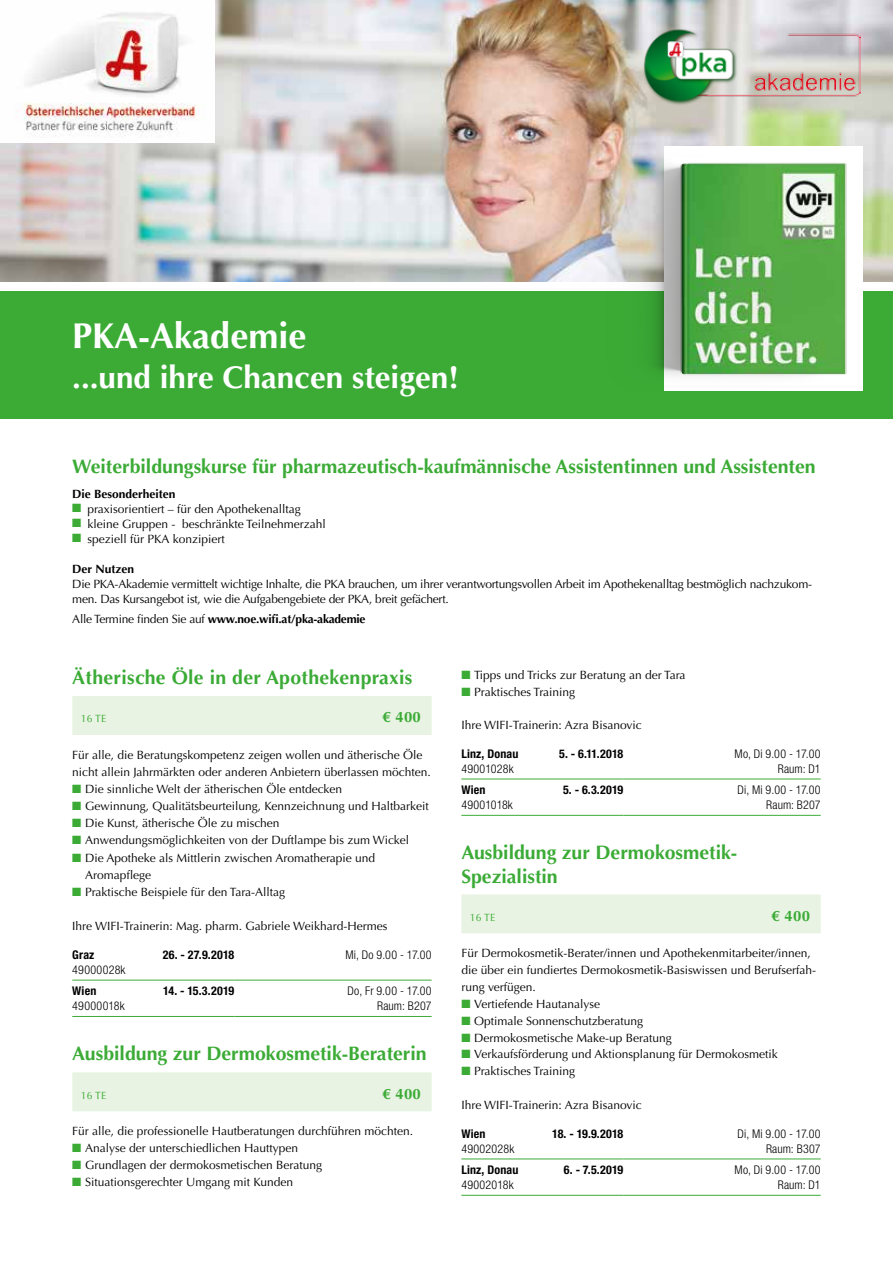
<style>
.page{position:relative;width:893px;height:1263px;background:#fff}
.page>*{position:absolute;margin:0;border:0;box-sizing:border-box;transform-origin:0 0}
.t1{font:700 36px "Optima LT Std";color:#fff}
.t2{font:700 31.5px "Optima LT Std";color:#fff}
.t3{font:700 19.5px/23.9px "Optima LT Std";color:#3bab36}
.t4{font:700 15px "Optima LT Std";letter-spacing:.015em;color:#3bab36}
.t5{font:12px/17.2px "Optima LT Std";color:#000}
.t6{font:12px/15px "Optima LT Std";letter-spacing:-.02em;color:#000}
.t7{font:300 condensed 12px/15px "Helvetica Neue LT Std";letter-spacing:.02em;color:#000;text-align:right}
.t8{font:700 condensed 12px "Helvetica Neue LT Std";letter-spacing:.015em;color:#000}
.t9{font:700 12px "Optima LT Std";letter-spacing:-.02em;color:#000}
.t10{font:700 12px "Optima LT Std";color:#000}
.t11{font:10.5px "Optima LT Std";letter-spacing:.015em;color:#3bab36}
.s1{color:#3bab36}
.s2{font-weight:400}
</style>
<div class="page">
<div style="left:72px;top:696px;width:360px;height:39px;background:#e9f3e3"></div>
<div style="left:72px;top:1073px;width:360px;height:38px;background:#e9f3e3"></div>
<hr style="left:72px;top:1072px;width:360px;height:1px;background:#e9f3e3">
<hr style="left:72px;top:980px;width:162px;height:1px;background:#3bab36">
<hr style="left:234px;top:980px;width:198px;height:1px;background:#3bab36">
<hr style="left:72px;top:1016px;width:162px;height:1px;background:#3bab36">
<hr style="left:234px;top:1016px;width:198px;height:1px;background:#3bab36">
<img style="left:0;top:0;width:893px;height:281px">
<div style="left:0;top:291px;width:893px;height:128px;background:#3bab36"></div>
<img style="left:602px;top:134px;width:279px;height:257px">
<img style="left:672px;top:152px;width:183px;height:234px">
<img style="left:641px;top:26px;width:220px;height:80px">
<img style="left:0;top:0;width:215px;height:143px">
<div style="left:461px;top:895px;width:360px;height:38px;background:#e9f3e3"></div>
<hr style="left:461px;top:779px;width:162px;height:1px;background:#3bab36">
<hr style="left:623px;top:779px;width:198px;height:1px;background:#3bab36">
<hr style="left:461px;top:815px;width:162px;height:1px;background:#3bab36">
<hr style="left:623px;top:815px;width:198px;height:1px;background:#3bab36">
<hr style="left:461px;top:1158px;width:162px;height:1px;background:#3bab36">
<hr style="left:623px;top:1158px;width:198px;height:1px;background:#3bab36">
<hr style="left:461px;top:1195px;width:162px;height:1px;background:#3bab36">
<hr style="left:623px;top:1195px;width:198px;height:1px;background:#3bab36">
<h1 class="t1" style="left:72px;top:315px;width:236px">PKA-Akademie</h1>
<h2 class="t2" style="left:72px;top:359px;width:388px">...und ihre Chancen steigen!</h2>
<h3 class="t3" style="left:72px;top:454px;width:745px">Weiterbildungskurse für pharmazeutisch-kaufmännische Assistentinnen und Assistenten</h3>
<p class="t10" style="left:72px;top:487px;width:105px">Die Besonderheiten</p>
<p class="t5" style="left:72px;top:501px;width:230px"><span class="s1">■</span> praxisorientiert – für den Apothekenalltag</p>
<p class="t5" style="left:72px;top:516px;width:255px"><span class="s1">■</span> kleine Gruppen - beschränkte Teilnehmerzahl</p>
<p class="t5" style="left:72px;top:531px;width:154px"><span class="s1">■</span> speziell für PKA konzipiert</p>
<p class="t10" style="left:72px;top:562px;width:64px">Der Nutzen</p>
<p class="t6" style="left:72px;top:577px;width:741px">Die PKA-Akademie vermittelt wichtige Inhalte, die PKA brauchen, um ihrer verantwortungsvollen Arbeit im Apothekenalltag bestmöglich nachzukom&shy;men. Das Kursangebot ist, wie die Aufgabengebiete der PKA, breit gefächert.</p>
<p class="t9" style="left:72px;top:612px;width:295px"><span class="s2">Alle Termine finden Sie auf</span> www.noe.wifi.at/pka-akademie</p>
<h3 class="t3" style="left:72px;top:666px;width:342px">Ätherische Öle in der Apothekenpraxis</h3>
<p class="t11" style="left:81px;top:712px;width:27px">16 TE</p>
<p class="t4" style="left:383px;top:708px;width:40px">€ 400</p>
<p class="t5" style="left:72px;top:746px;width:360px">Für alle, die Beratungskompetenz zeigen wollen und ätherische Öle nicht allein Jahrmärkten oder anderen Anbietern überlassen möchten.</p>
<p class="t5" style="left:72px;top:780px;width:271px"><span class="s1">■</span> Die sinnliche Welt der ätherischen Öle entdecken</p>
<p class="t5" style="left:72px;top:797px;width:358px"><span class="s1">■</span> Gewinnung, Qualitätsbeurteilung, Kennzeichnung und Haltbarkeit</p>
<p class="t5" style="left:72px;top:815px;width:209px"><span class="s1">■</span> Die Kunst, ätherische Öle zu mischen</p>
<p class="t5" style="left:72px;top:832px;width:338px"><span class="s1">■</span> Anwendungsmöglichkeiten von der Duftlampe bis zum Wickel</p>
<p class="t5" style="left:85px;top:849px;width:292px;text-indent:-13px"><span class="s1">■</span> Die Apotheke als Mittlerin zwischen Aromatherapie und<br>Aromapflege</p>
<p class="t5" style="left:72px;top:883px;width:214px"><span class="s1">■</span> Praktische Beispiele für den Tara-Alltag</p>
<p class="t5" style="left:72px;top:918px;width:317px">Ihre WIFI-Trainerin: Mag. pharm. Gabriele Weikhard-Hermes</p>
<p class="t8" style="left:72px;top:947px;width:24px">Graz</p>
<p class="t8" style="left:163px;top:947px;width:73px">26. - 27.9.2018</p>
<p class="t7" style="left:72px;top:962px;width:55px">49000028k</p>
<p class="t7" style="left:346px;top:947px;width:88px">Mi, Do 9.00 - 17.00</p>
<p class="t8" style="left:72px;top:983px;width:26px">Wien</p>
<p class="t8" style="left:163px;top:983px;width:73px">14. - 15.3.2019</p>
<p class="t7" style="left:72px;top:998px;width:54px">49000018k</p>
<p class="t7" style="left:348px;top:983px;width:86px">Do, Fr 9.00 - 17.00<br>Raum: B207</p>
<h3 class="t3" style="left:72px;top:1042px;width:356px">Ausbildung zur Dermokosmetik-Beraterin</h3>
<p class="t11" style="left:81px;top:1089px;width:27px">16 TE</p>
<p class="t4" style="left:383px;top:1085px;width:40px">€ 400</p>
<p class="t5" style="left:72px;top:1122px;width:342px">Für alle, die professionelle Hautberatungen durchführen möchten.</p>
<p class="t5" style="left:72px;top:1139px;width:227px"><span class="s1">■</span> Analyse der unterschiedlichen Hauttypen</p>
<p class="t5" style="left:72px;top:1157px;width:251px"><span class="s1">■</span> Grundlagen der dermokosmetischen Beratung</p>
<p class="t5" style="left:72px;top:1174px;width:222px"><span class="s1">■</span> Situationsgerechter Umgang mit Kunden</p>
<p class="t5" style="left:461px;top:666px;width:226px"><span class="s1">■</span> Tipps und Tricks zur Beratung an der Tara</p>
<p class="t5" style="left:461px;top:683px;width:115px"><span class="s1">■</span> Praktisches Training</p>
<p class="t5" style="left:461px;top:717px;width:182px">Ihre WIFI-Trainerin: Azra Bisanovic</p>
<p class="t8" style="left:461px;top:746px;width:58px">Linz, Donau</p>
<p class="t8" style="left:559px;top:746px;width:66px">5. - 6.11.2018</p>
<p class="t7" style="left:461px;top:761px;width:54px">49001028k</p>
<p class="t8" style="left:461px;top:782px;width:26px">Wien</p>
<p class="t8" style="left:563px;top:782px;width:62px">5. - 6.3.2019</p>
<p class="t7" style="left:461px;top:797px;width:53px">49001018k</p>
<p class="t7" style="left:735px;top:746px;width:88px">Mo, Di 9.00 - 17.00<br>Raum: D1</p>
<p class="t7" style="left:738px;top:782px;width:85px">Di, Mi 9.00 - 17.00<br>Raum: B207</p>
<h3 class="t3" style="left:461px;top:841px;width:277px">Ausbildung zur Dermokosmetik-<br>Spezialistin</h3>
<p class="t11" style="left:470px;top:911px;width:27px">16 TE</p>
<p class="t4" style="left:772px;top:907px;width:40px">€ 400</p>
<p class="t5" style="left:461px;top:944px;width:356px">Für Dermokosmetik-Berater/innen und Apothekenmitarbeiter/innen, die über ein fundiertes Dermokosmetik-Basiswissen und Berufserfah&shy;rung verfügen.</p>
<p class="t5" style="left:461px;top:995px;width:140px"><span class="s1">■</span> Vertiefende Hautanalyse</p>
<p class="t5" style="left:461px;top:1012px;width:183px"><span class="s1">■</span> Optimale Sonnenschutzberatung</p>
<p class="t5" style="left:461px;top:1029px;width:212px"><span class="s1">■</span> Dermokosmetische Make-up Beratung</p>
<p class="t5" style="left:461px;top:1046px;width:318px"><span class="s1">■</span> Verkaufsförderung und Aktionsplanung für Dermokosmetik</p>
<p class="t5" style="left:461px;top:1063px;width:115px"><span class="s1">■</span> Praktisches Training</p>
<p class="t5" style="left:461px;top:1097px;width:182px">Ihre WIFI-Trainerin: Azra Bisanovic</p>
<p class="t8" style="left:461px;top:1126px;width:26px">Wien</p>
<p class="t8" style="left:552px;top:1126px;width:73px">18. - 19.9.2018</p>
<p class="t7" style="left:461px;top:1141px;width:55px">49002028k</p>
<p class="t7" style="left:738px;top:1126px;width:85px">Di, Mi 9.00 - 17.00<br>Raum: B307</p>
<p class="t8" style="left:461px;top:1162px;width:58px">Linz, Donau</p>
<p class="t8" style="left:564px;top:1162px;width:61px">6. - 7.5.2019</p>
<p class="t7" style="left:461px;top:1177px;width:54px">49002018k</p>
<p class="t7" style="left:735px;top:1162px;width:88px">Mo, Di 9.00 - 17.00<br>Raum: D1</p>
</div>
